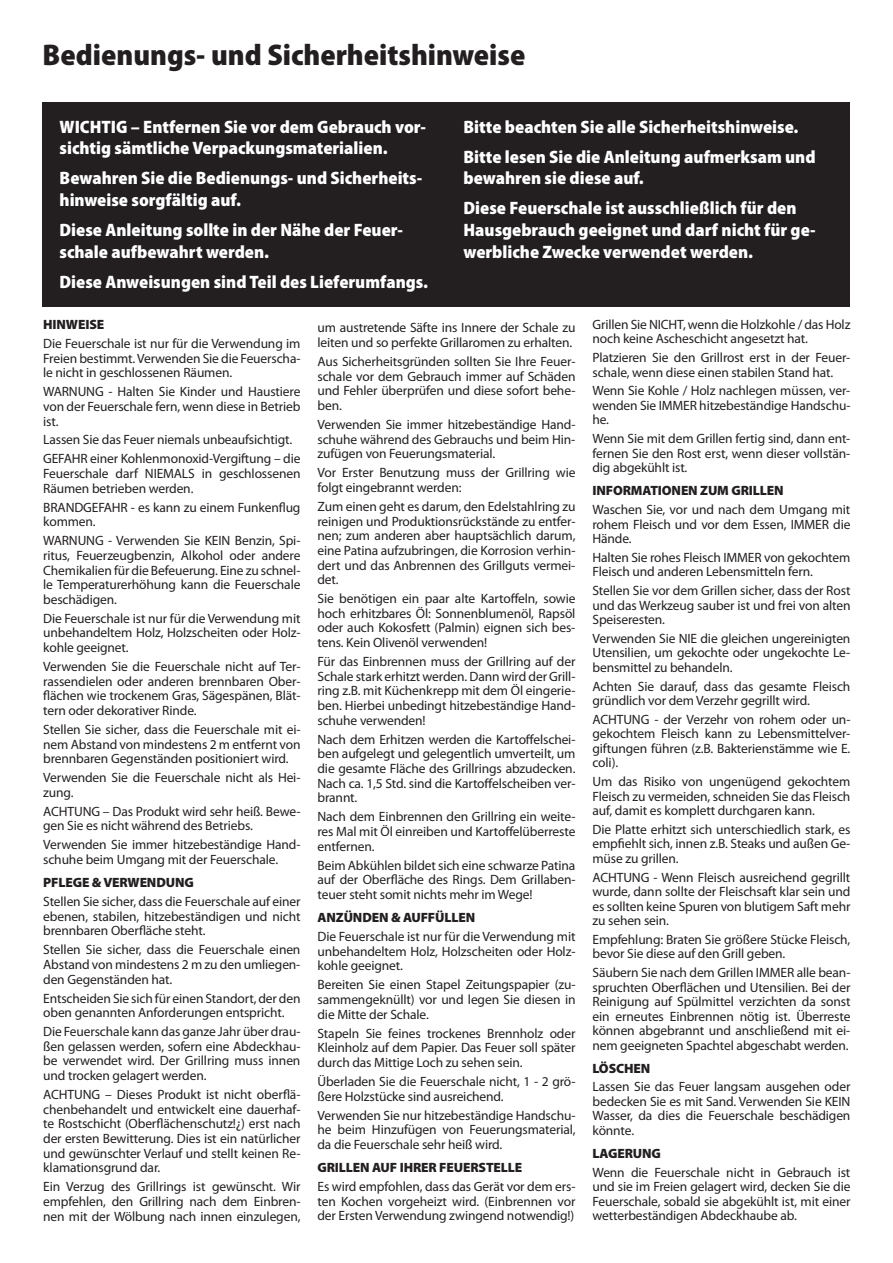
<style>
.page{position:relative;width:893px;height:1263px;background:#fff}
.page>*{position:absolute;margin:0;border:0;box-sizing:border-box;transform-origin:0 0}
.t1{font:900 semi-condensed 30px "Myriad Pro";color:#231f20}
.t2{font:900 semi-condensed 18px/21.6px "Myriad Pro";color:#fff}
.t3{font:13.5px/14.7px "Myriad Pro";letter-spacing:-.01em;color:#231f20;text-align:justify}
.t4{font:900 13.5px "Myriad Pro";letter-spacing:-.01em;color:#231f20}
</style>
<div class="page">
<div style="left:271px;top:1073px;width:20px;height:20px;border:2px solid #fff;border-radius:50%"></div>
<div style="left:43px;top:102px;width:807px;height:204px;background:#231f20"></div>
<h1 class="t1" style="left:43px;top:35px;width:484px">Bedienungs- und Sicherheitshinweise</h1>
<h2 class="t2" style="left:60px;top:115px;width:368px">WICHTIG – Entfernen Sie vor dem Gebrauch vor&shy;sichtig sämtliche Verpackungsmaterialien.</h2>
<h2 class="t2" style="left:60px;top:167px;width:364px">Bewahren Sie die Bedienungs- und Sicherheits&shy;hinweise sorgfältig auf.</h2>
<h2 class="t2" style="left:60px;top:218px;width:345px">Diese Anleitung sollte in der Nähe der Feuer&shy;schale aufbewahrt werden.</h2>
<h2 class="t2" style="left:60px;top:270px;width:370px">Diese Anweisungen sind Teil des Lieferumfangs.</h2>
<h2 class="t2" style="left:463px;top:111px;width:354px;line-height:30.2px">Bitte beachten Sie alle Sicherheitshinweise.<br>Bitte lesen Sie die Anleitung aufmerksam und</h2>
<h2 class="t2" style="left:463px;top:162px;width:335px;line-height:30.2px">bewahren sie diese auf.<br>Diese Feuerschale ist ausschließlich für den</h2>
<h2 class="t2" style="left:463px;top:218px;width:354px">Hausgebrauch geeignet und darf nicht für ge&shy;werbliche Zwecke verwendet werden.</h2>
<p class="t4" style="left:43px;top:315px;width:63px">HINWEISE</p>
<p class="t3" style="left:43px;top:336px;width:259px">Die Feuerschale ist nur für die Verwendung im Freien bestimmt. Verwenden Sie die Feuerscha&shy;le nicht in geschlossenen Räumen.</p>
<p class="t3" style="left:43px;top:384px;width:259px">WARNUNG - Halten Sie Kinder und Haustiere von der Feuerschale fern, wenn diese in Betrieb ist.</p>
<p class="t3" style="left:43px;top:430px;width:259px;line-height:18.9px">Lassen Sie das Feuer niemals unbeaufsichtigt.<br>GEFAHR einer Kohlenmonoxid-Vergiftung – die</p>
<p class="t3" style="left:43px;top:466px;width:259px">Feuerschale darf NIEMALS in geschlossenen<br>Räumen betrieben werden.</p>
<p class="t3" style="left:43px;top:499px;width:259px">BRANDGEFAHR - es kann zu einem Funkenflug kommen.</p>
<p class="t3" style="left:43px;top:533px;width:259px">WARNUNG - Verwenden Sie KEIN Benzin, Spi&shy;ritus, Feuerzeugbenzin, Alkohol oder andere Chemikalien für die Befeuerung. Eine zu schnel&shy;le Temperaturerhöhung kann die Feuerschale beschädigen.</p>
<p class="t3" style="left:43px;top:611px;width:259px">Die Feuerschale ist nur für die Verwendung mit unbehandeltem Holz, Holzscheiten oder Holz&shy;kohle geeignet.</p>
<p class="t3" style="left:43px;top:659px;width:259px">Verwenden Sie die Feuerschale nicht auf Ter&shy;rassendielen oder anderen brennbaren Ober&shy;flächen wie trockenem Gras, Sägespänen, Blät&shy;tern oder dekorativer Rinde.</p>
<p class="t3" style="left:43px;top:722px;width:259px">Stellen Sie sicher, dass die Feuerschale mit ei&shy;nem Abstand von mindestens 2 m entfernt von brennbaren Gegenständen positioniert wird.</p>
<p class="t3" style="left:43px;top:770px;width:259px">Verwenden Sie die Feuerschale nicht als Hei&shy;zung.</p>
<p class="t3" style="left:43px;top:804px;width:259px">ACHTUNG – Das Produkt wird sehr heiß. Bewe&shy;gen Sie es nicht während des Betriebs.</p>
<p class="t3" style="left:43px;top:837px;width:259px">Verwenden Sie immer hitzebeständige Hand&shy;schuhe beim Umgang mit der Feuerschale.</p>
<p class="t4" style="left:43px;top:873px;width:152px">PFLEGE &amp; VERWENDUNG</p>
<p class="t3" style="left:43px;top:894px;width:259px">Stellen Sie sicher, dass die Feuerschale auf einer ebenen, stabilen, hitzebeständigen und nicht brennbaren Oberfläche steht.</p>
<p class="t3" style="left:43px;top:942px;width:259px">Stellen Sie sicher, dass die Feuerschale einen Abstand von mindestens 2 m zu den umliegen&shy;den Gegenständen hat.</p>
<p class="t3" style="left:43px;top:990px;width:259px">Entscheiden Sie sich für einen Standort, der den oben genannten Anforderungen entspricht.</p>
<p class="t3" style="left:43px;top:1024px;width:259px">Die Feuerschale kann das ganze Jahr über drau&shy;ßen gelassen werden, sofern eine Abdeckhau&shy;be verwendet wird. Der Grillring muss innen und trocken gelagert werden.</p>
<p class="t3" style="left:43px;top:1087px;width:259px">ACHTUNG – Dieses Produkt ist nicht oberflä&shy;chenbehandelt und entwickelt eine dauerhaf&shy;te Rostschicht (Oberflächenschutz!¿) erst nach der ersten Bewitterung. Dies ist ein natürlicher und gewünschter Verlauf und stellt keinen Re&shy;klamationsgrund dar.</p>
<p class="t3" style="left:43px;top:1179px;width:259px">Ein Verzug des Grillrings ist gewünscht. Wir empfehlen, den Grillring nach dem Einbren&shy;nen mit der Wölbung nach innen einzulegen,</p>
<p class="t3" style="left:317px;top:320px;width:259px">um austretende Säfte ins Innere der Schale zu leiten und so perfekte Grillaromen zu erhalten.</p>
<p class="t3" style="left:317px;top:354px;width:259px">Aus Sicherheitsgründen sollten Sie Ihre Feuer&shy;schale vor dem Gebrauch immer auf Schäden und Fehler überprüfen und diese sofort behe&shy;ben.</p>
<p class="t3" style="left:317px;top:417px;width:259px">Verwenden Sie immer hitzebeständige Hand&shy;schuhe während des Gebrauchs und beim Hin&shy;zufügen von Feuerungsmaterial.</p>
<p class="t3" style="left:317px;top:465px;width:259px">Vor Erster Benutzung muss der Grillring wie folgt eingebrannt werden:</p>
<p class="t3" style="left:317px;top:499px;width:259px">Zum einen geht es darum, den Edelstahlring zu reinigen und Produktionsrückstände zu entfer&shy;nen; zum anderen aber hauptsächlich darum, eine Patina aufzubringen, die Korrosion verhin&shy;dert und das Anbrennen des Grillguts vermei&shy;det.</p>
<p class="t3" style="left:317px;top:591px;width:259px">Sie benötigen ein paar alte Kartoffeln, sowie hoch erhitzbares Öl: Sonnenblumenöl, Rapsöl oder auch Kokosfett (Palmin) eignen sich bes&shy;tens. Kein Olivenöl verwenden!</p>
<p class="t3" style="left:317px;top:654px;width:259px">Für das Einbrennen muss der Grillring auf der Schale stark erhitzt werden. Dann wird der Grill&shy;ring z.B. mit Küchenkrepp mit dem Öl eingerie&shy;ben. Hierbei unbedingt hitzebeständige Hand&shy;schuhe verwenden!</p>
<p class="t3" style="left:317px;top:732px;width:259px">Nach dem Erhitzen werden die Kartoffelschei&shy;ben aufgelegt und gelegentlich umverteilt, um die gesamte Fläche des Grillrings abzudecken.<br>Nach ca. 1,5 Std. sind die Kartoffelscheiben ver&shy;brannt.</p>
<p class="t3" style="left:317px;top:809px;width:259px">Nach dem Einbrennen den Grillring ein weite&shy;res Mal mit Öl einreiben und Kartoffelüberreste entfernen.</p>
<p class="t3" style="left:317px;top:857px;width:259px">Beim Abkühlen bildet sich eine schwarze Patina auf der Oberfläche des Rings. Dem Grillaben&shy;teuer steht somit nichts mehr im Wege!</p>
<p class="t4" style="left:317px;top:908px;width:159px">ANZÜNDEN &amp; AUFFÜLLEN</p>
<p class="t3" style="left:317px;top:929px;width:259px">Die Feuerschale ist nur für die Verwendung mit unbehandeltem Holz, Holzscheiten oder Holz&shy;kohle geeignet.</p>
<p class="t3" style="left:317px;top:977px;width:259px">Bereiten Sie einen Stapel Zeitungspapier (zu&shy;sammengeknüllt) vor und legen Sie diesen in die Mitte der Schale.</p>
<p class="t3" style="left:317px;top:1025px;width:259px">Stapeln Sie feines trockenes Brennholz oder Kleinholz auf dem Papier. Das Feuer soll später durch das Mittige Loch zu sehen sein.</p>
<p class="t3" style="left:317px;top:1074px;width:259px">Überladen Sie die Feuerschale nicht, 1 - 2 grö&shy;ßere Holzstücke sind ausreichend.</p>
<p class="t3" style="left:317px;top:1107px;width:259px">Verwenden Sie nur hitzebeständige Handschu&shy;he beim Hinzufügen von Feuerungsmaterial, da die Feuerschale sehr heiß wird.</p>
<p class="t4" style="left:317px;top:1158px;width:206px">GRILLEN AUF IHRER FEUERSTELLE</p>
<p class="t3" style="left:317px;top:1179px;width:259px">Es wird empfohlen, dass das Gerät vor dem ers&shy;ten Kochen vorgeheizt wird. (Einbrennen vor der Ersten Verwendung zwingend notwendig!)</p>
<p class="t3" style="left:592px;top:317px;width:259px">Grillen Sie NICHT, wenn die Holzkohle / das Holz noch keine Ascheschicht angesetzt hat.</p>
<p class="t3" style="left:592px;top:350px;width:259px">Platzieren Sie den Grillrost erst in der Feuer&shy;schale, wenn diese einen stabilen Stand hat.</p>
<p class="t3" style="left:592px;top:383px;width:259px">Wenn Sie Kohle / Holz nachlegen müssen, ver&shy;wenden Sie IMMER hitzebeständige Handschu&shy;he.</p>
<p class="t3" style="left:592px;top:431px;width:259px">Wenn Sie mit dem Grillen fertig sind, dann ent&shy;fernen Sie den Rost erst, wenn dieser vollstän&shy;dig abgekühlt ist.</p>
<p class="t4" style="left:592px;top:482px;width:193px">INFORMATIONEN ZUM GRILLEN</p>
<p class="t3" style="left:592px;top:502px;width:259px">Waschen Sie, vor und nach dem Umgang mit rohem Fleisch und vor dem Essen, IMMER die Hände.</p>
<p class="t3" style="left:592px;top:550px;width:259px">Halten Sie rohes Fleisch IMMER von gekochtem<br>Fleisch und anderen Lebensmitteln fern.</p>
<p class="t3" style="left:592px;top:583px;width:259px">Stellen Sie vor dem Grillen sicher, dass der Rost und das Werkzeug sauber ist und frei von alten Speiseresten.</p>
<p class="t3" style="left:592px;top:631px;width:259px">Verwenden Sie NIE die gleichen ungereinigten Utensilien, um gekochte oder ungekochte Le&shy;bensmittel zu behandeln.</p>
<p class="t3" style="left:592px;top:678px;width:259px">Achten Sie darauf, dass das gesamte Fleisch gründlich vor dem Verzehr gegrillt wird.</p>
<p class="t3" style="left:592px;top:712px;width:259px">ACHTUNG - der Verzehr von rohem oder un&shy;gekochtem Fleisch kann zu Lebensmittelver&shy;giftungen führen (z.B. Bakterienstämme wie E. coli).</p>
<p class="t3" style="left:592px;top:774px;width:259px">Um das Risiko von ungenügend gekochtem Fleisch zu vermeiden, schneiden Sie das Fleisch auf, damit es komplett durchgaren kann.</p>
<p class="t3" style="left:592px;top:822px;width:259px">Die Platte erhitzt sich unterschiedlich stark, es empfiehlt sich, innen z.B. Steaks und außen Ge&shy;müse zu grillen.</p>
<p class="t3" style="left:592px;top:869px;width:259px">ACHTUNG - Wenn Fleisch ausreichend gegrillt wurde, dann sollte der Fleischsaft klar sein und es sollten keine Spuren von blutigem Saft mehr zu sehen sein.</p>
<p class="t3" style="left:592px;top:932px;width:259px">Empfehlung: Braten Sie größere Stücke Fleisch, bevor Sie diese auf den Grill geben.</p>
<p class="t3" style="left:592px;top:965px;width:259px">Säubern Sie nach dem Grillen IMMER alle bean&shy;spruchten Oberflächen und Utensilien. Bei der Reinigung auf Spülmittel verzichten da sonst ein erneutes Einbrennen nötig ist. Überreste können abgebrannt und anschließend mit ei&shy;nem geeigneten Spachtel abgeschabt werden.</p>
<p class="t4" style="left:592px;top:1059px;width:59px">LÖSCHEN</p>
<p class="t3" style="left:592px;top:1079px;width:259px">Lassen Sie das Feuer langsam ausgehen oder bedecken Sie es mit Sand. Verwenden Sie KEIN Wasser, da dies die Feuerschale beschädigen könnte.</p>
<p class="t4" style="left:592px;top:1144px;width:70px">LAGERUNG</p>
<p class="t3" style="left:592px;top:1164px;width:259px">Wenn die Feuerschale nicht in Gebrauch ist und sie im Freien gelagert wird, decken Sie die Feuerschale, sobald sie abgekü hlt ist, mit einer wetterbeständigen Abdeckhaube ab.</p>
</div>
